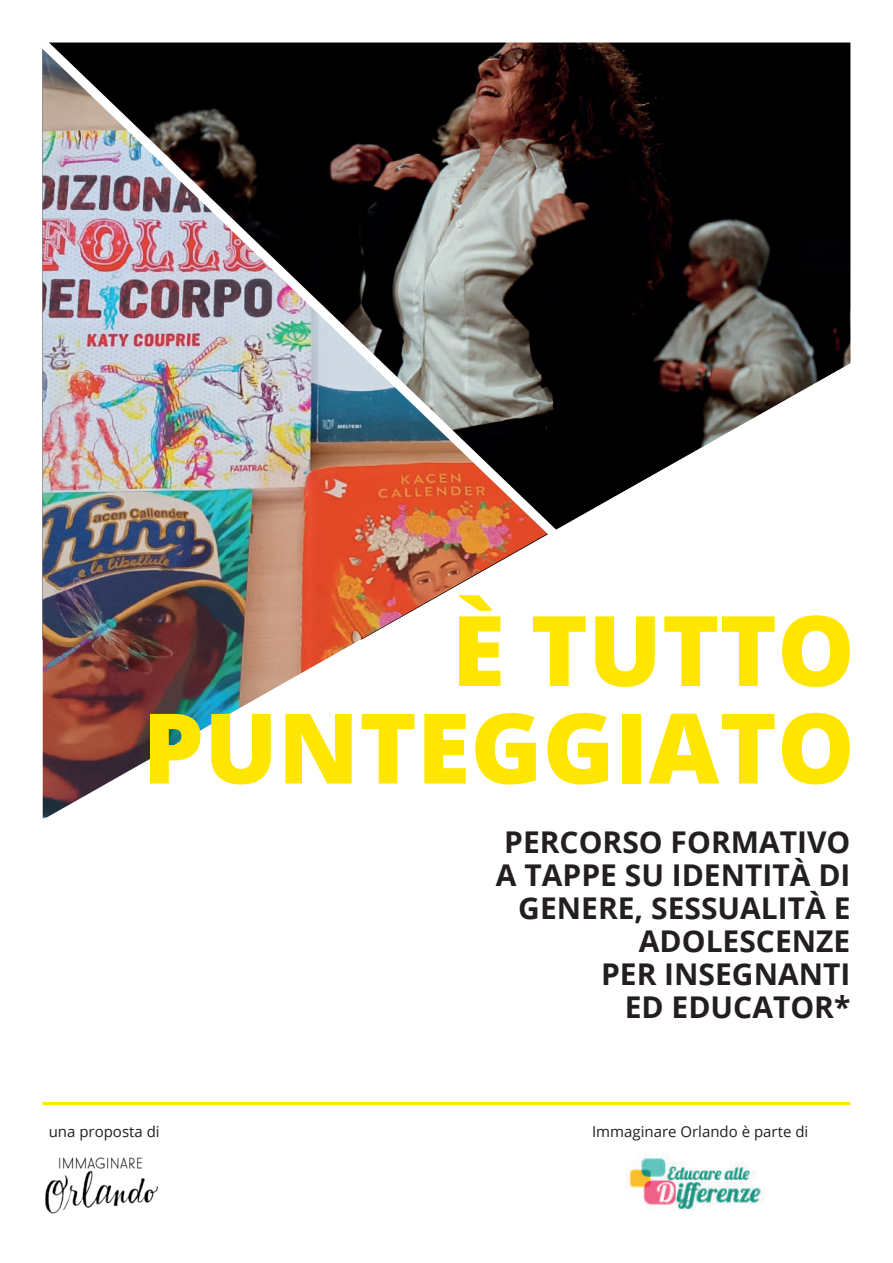
<style>
.page{position:relative;width:893px;height:1263px;background:#fff}
.page>*{position:absolute;margin:0;border:0;box-sizing:border-box;transform-origin:0 0}
.t1{font:800 97.5px/97.5px "Open Sans";color:#ffe601;text-align:right}
.t2{font:700 30px/33px "Open Sans";color:#231f20;text-align:right}
.t3{font:15px "Open Sans";color:#231f20}
</style>
<div class="page">
<img style="left:568px;top:43px;width:282px;height:480px">
<img style="left:43px;top:547px;width:483px;height:273px">
<img style="left:45px;top:1157px;width:113px;height:57px">
<img style="left:42px;top:42px;width:526px;height:505px">
<hr style="left:43px;top:1102px;width:807px;height:3px;background:#ffe601">
<img style="left:626px;top:1153px;width:139px;height:58px">
<h1 class="t1" style="left:142px;top:597px;width:714px">È TUTTO<br>PUNTEGGIATO</h1>
<p class="t2" style="left:496px;top:825px;width:356px">PERCORSO FORMATIVO<br>A TAPPE SU IDENTITÀ DI<br>GENERE, SESSUALITÀ E<br>ADOLESCENZE<br>PER INSEGNANTI<br>ED EDUCATOR*</p>
<p class="t3" style="left:49px;top:1121px;width:112px">una proposta di</p>
<p class="t3" style="left:592px;top:1121px;width:218px">Immaginare Orlando è parte di</p>
</div>
